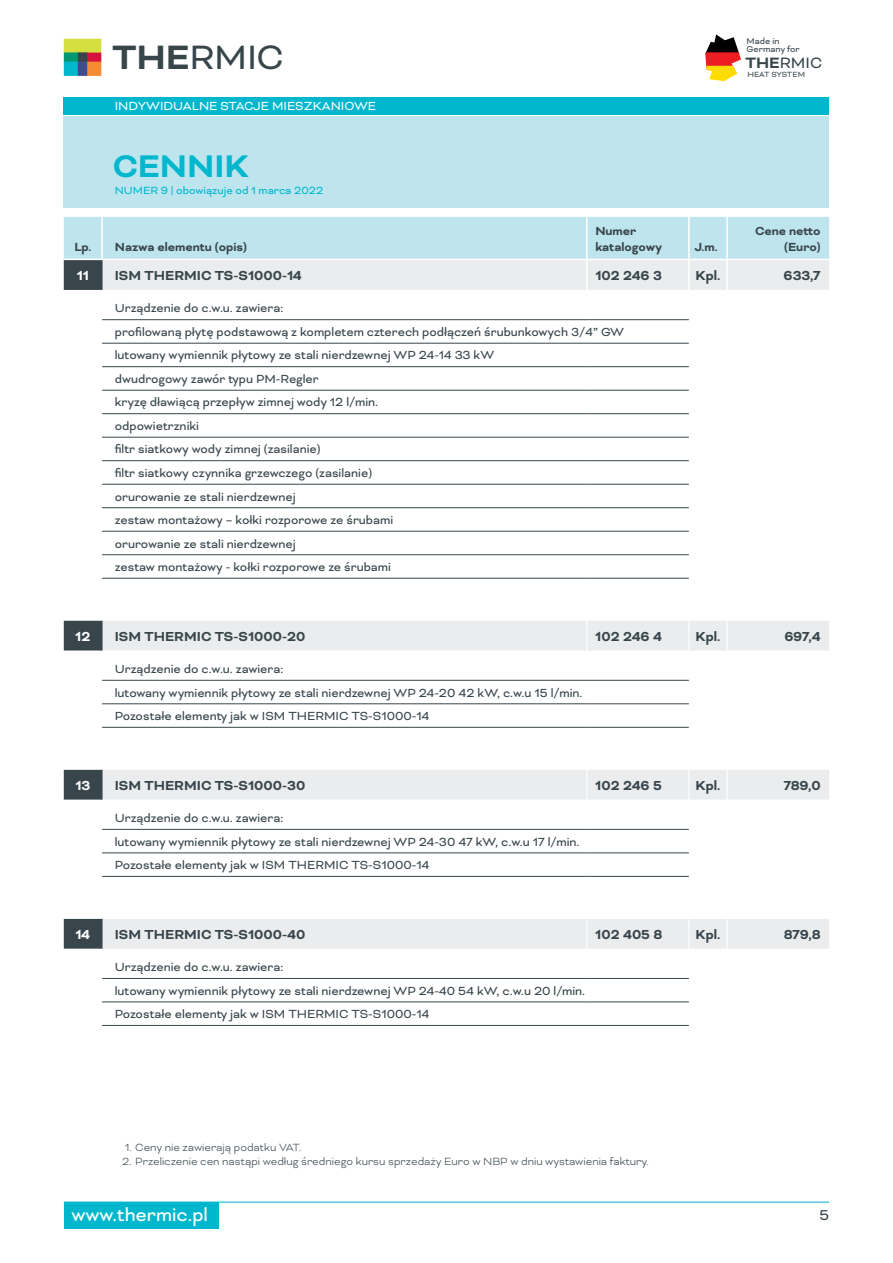
<style>
.page{position:relative;width:893px;height:1263px;background:#fff}
.page>*{position:absolute;margin:0;border:0;box-sizing:border-box;transform-origin:0 0}
.t1{font:38.85px "Bicyclette";color:#38464c}
.t2{font:700 36px "Bicyclette";color:#00b7ce}
.t3{font:21px "Bicyclette";color:#fff}
.t4{font:17.25px "Bicyclette";color:#38464c}
.t5{font:16.5px "Bicyclette";color:#38464c}
.t6{font:700 15px "Bicyclette";color:#38464c}
.t7{font:700 15px "Bicyclette";color:#fff}
.t8{font:13.5px/23.5px "Bicyclette";color:#38464c}
.t9{font:700 13.5px/16.2px "Bicyclette";color:#38464c}
.t10{font:13.5px "Bicyclette";color:#fff}
.t11{font:300 12px "Bicyclette";color:#38464c}
.t12{font:12px "Bicyclette";color:#00b7ce}
.t13{font:9.75px/8.7px "Bicyclette";color:#38464c}
.t14{font:8.7px "Bicyclette";letter-spacing:-.015em;color:#38464c}
.s1{font-weight:700}
</style>
<div class="page">
<div style="left:64px;top:116px;width:765px;height:92px;background:#bee5ee"></div>
<div style="left:64px;top:97px;width:765px;height:17px;background:#00b7ce"></div>
<hr style="left:64px;top:1202px;width:765px;height:1px;background:#00b7ce">
<svg style="left:705px;top:34px;width:36px;height:47px"></svg>
<div style="left:64px;top:1202px;width:154px;height:27px;background:#00b7ce"></div>
<img style="left:63px;top:38px;width:92px;height:92px">
<hr style="left:102px;top:978px;width:485px;height:1px;background:#38464c">
<hr style="left:587px;top:978px;width:102px;height:1px;background:#38464c">
<hr style="left:102px;top:1002px;width:485px;height:1px;background:#38464c">
<hr style="left:587px;top:1002px;width:102px;height:1px;background:#38464c">
<hr style="left:102px;top:1025px;width:485px;height:1px;background:#38464c">
<hr style="left:587px;top:1025px;width:102px;height:1px;background:#38464c">
<svg style="left:64px;top:217px;width:765px;height:732px"></svg>
<hr style="left:102px;top:770px;width:1px;height:30px;background:#38464c">
<hr style="left:586px;top:770px;width:1px;height:30px;background:#fff">
<hr style="left:688px;top:770px;width:1px;height:30px;background:#fff">
<hr style="left:727px;top:770px;width:1px;height:30px;background:#fff">
<hr style="left:102px;top:919px;width:1px;height:30px;background:#38464c">
<hr style="left:586px;top:919px;width:1px;height:30px;background:#fff">
<hr style="left:688px;top:919px;width:1px;height:30px;background:#fff">
<hr style="left:727px;top:919px;width:1px;height:30px;background:#fff">
<h1 class="t1" style="left:112px;top:34px;width:173px"><span class="s1">THE</span>RMIC</h1>
<p class="t10" style="left:115px;top:98px;width:263px">INDYWIDUALNE STACJE MIESZKANIOWE</p>
<h2 class="t2" style="left:113px;top:145px;width:138px">CENNIK</h2>
<p class="t12" style="left:115px;top:183px;width:210px">NUMER 9 | obowiązuje od 1 marca 2022</p>
<p class="t9" style="left:74px;top:239px;width:174px">Lp. Nazwa elementu (opis)</p>
<p class="t13" style="left:747px;top:36px;width:55px">Made in<br>Germany for</p>
<p class="t14" style="left:747px;top:69px;width:59px">HEAT SYSTEM</p>
<p class="t4" style="left:745px;top:53px;width:78px"><span class="s1">THE</span>RMIC</p>
<p class="t9" style="left:595px;top:223px;width:68px">Numer katalogowy</p>
<p class="t9" style="left:695px;top:239px;width:24px">J.m.</p>
<p class="t9" style="left:755px;top:223px;width:67px;text-align:right">Cene netto (Euro)</p>
<p class="t7" style="left:77px;top:267px;width:14px">11</p>
<p class="t6" style="left:115px;top:267px;width:188px">ISM THERMIC TS-S1000-14</p>
<p class="t6" style="left:595px;top:267px;width:68px">102 246 3</p>
<p class="t6" style="left:696px;top:267px;width:26px">Kpl.</p>
<p class="t6" style="left:784px;top:267px;width:39px">633,7</p>
<p class="t8" style="left:115px;top:297px;width:511px">Urządzenie do c.w.u. zawiera:<br>profilowaną płytę podstawową z kompletem czterech podłączeń śrubunkowych 3/4” GW lutowany wymiennik płytowy ze stali nierdzewnej WP 24-14 33 kW<br>dwudrogowy zawór typu PM-Regler<br>kryzę dławiącą przepływ zimnej wody 12 l/min.<br>odpowietrzniki<br>filtr siatkowy wody zimnej (zasilanie)<br>filtr siatkowy czynnika grzewczego (zasilanie)<br>orurowanie ze stali nierdzewnej<br>zestaw montażowy – kołki rozporowe ze śrubami<br>orurowanie ze stali nierdzewnej<br>zestaw montażowy - kołki rozporowe ze śrubami</p>
<p class="t7" style="left:75px;top:627px;width:17px">12</p>
<p class="t6" style="left:115px;top:627px;width:192px">ISM THERMIC TS-S1000-20</p>
<p class="t6" style="left:595px;top:627px;width:68px">102 246 4</p>
<p class="t6" style="left:695px;top:627px;width:26px">Kpl.</p>
<p class="t6" style="left:784px;top:627px;width:38px">697,4</p>
<p class="t8" style="left:115px;top:657px;width:469px">Urządzenie do c.w.u. zawiera:<br>lutowany wymiennik płytowy ze stali nierdzewnej WP 24-20 42 kW, c.w.u 15 l/min.<br>Pozostałe elementy jak w ISM THERMIC TS-S1000-14</p>
<p class="t7" style="left:75px;top:776px;width:17px">13</p>
<p class="t6" style="left:115px;top:776px;width:192px">ISM THERMIC TS-S1000-30</p>
<p class="t6" style="left:595px;top:776px;width:68px">102 246 5</p>
<p class="t6" style="left:696px;top:776px;width:26px">Kpl.</p>
<p class="t6" style="left:784px;top:776px;width:38px">789,0</p>
<p class="t8" style="left:115px;top:806px;width:466px">Urządzenie do c.w.u. zawiera:<br>lutowany wymiennik płytowy ze stali nierdzewnej WP 24-30 47 kW, c.w.u 17 l/min.<br>Pozostałe elementy jak w ISM THERMIC TS-S1000-14</p>
<p class="t7" style="left:76px;top:925px;width:16px">14</p>
<p class="t6" style="left:115px;top:925px;width:192px">ISM THERMIC TS-S1000-40</p>
<p class="t6" style="left:595px;top:925px;width:69px">102 405 8</p>
<p class="t6" style="left:695px;top:925px;width:26px">Kpl.</p>
<p class="t6" style="left:784px;top:925px;width:38px">879,8</p>
<p class="t8" style="left:115px;top:955px;width:472px">Urządzenie do c.w.u. zawiera:<br>lutowany wymiennik płytowy ze stali nierdzewnej WP 24-40 54 kW, c.w.u 20 l/min.<br>Pozostałe elementy jak w ISM THERMIC TS-S1000-14</p>
<p class="t11" style="left:125px;top:1140px;width:178px">1. Ceny nie zawierają podatku VAT.</p>
<p class="t11" style="left:122px;top:1154px;width:528px">2. Przeliczenie cen nastąpi według średniego kursu sprzedaży Euro w NBP w dniu wystawienia faktury.</p>
<h3 class="t3" style="left:71px;top:1203px;width:138px">www.thermic.pl</h3>
<p class="t5" style="left:819px;top:1205px;width:11px">5</p>
</div>
